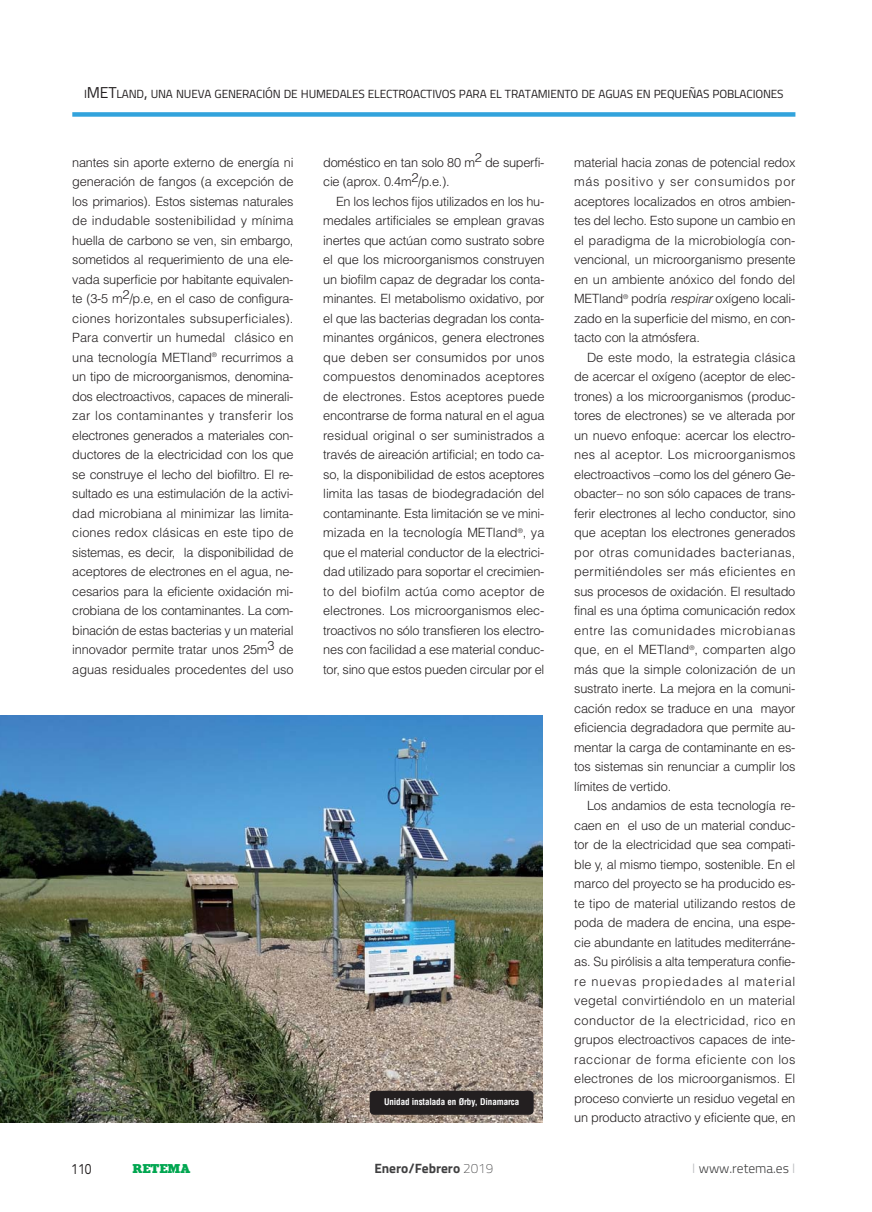
<style>
.page{position:relative;width:872px;height:1212px;background:#fff}
.page>*{position:absolute;margin:0;border:0;box-sizing:border-box;transform-origin:0 0}
.t1{font:15px "Titillium";color:#231f20;scale:.8 1}
.t2{font:700 13.5px "Titillium";color:#404041}
.t3{font:300 13.5px "Titillium";color:#404041}
.t4{font:300 12.75px/19.5px "Helvetica";letter-spacing:-.015em;color:#231f20;text-align:justify}
.t5{font:12.75px "Merit";color:#00a650}
.t6{font:11.85px "Titillium";letter-spacing:-.015em;color:#231f20}
.t7{font:700 condensed 9px "Helvetica";letter-spacing:-.01em;color:#fff}
.s1{font-size:15.75px}
.s2{font-style:italic}
.s3{font-weight:100}
.s4{color:#bbbdc0}
</style>
<div class="page">
<div style="left:72px;top:112px;width:723px;height:5px;background:#32a3dc"></div>
<img style="left:0;top:715px;width:542px;height:408px">
<div style="left:370px;top:1091px;width:163px;height:24px;background:#231f20;border-radius:4px"></div>
<p class="t6" style="left:84px;top:89px;width:701px">I<span class="s1">MET</span>LAND<span class="s1">,</span> UNA NUEVA GENERACIÓN DE HUMEDALES ELECTROACTIVOS PARA EL TRATAMIENTO DE AGUAS EN PEQUEÑAS POBLACIONES</p>
<p class="t4" style="left:72px;top:154px;width:223px">nantes sin aporte externo de energía ni generación de fangos (a excepción de los primarios). Estos sistemas naturales de indudable sostenibilidad y mínima huella de carbono se ven, sin embargo, sometidos al requerimiento de una ele&shy;vada superficie por habitante equivalen&shy;te (3-5 m2/p.e, en el caso de configura&shy;ciones horizontales subsuperficiales).<br>Para convertir un humedal clásico en una tecnología METland<sup>®</sup> recurrimos a un tipo de microorganismos, denomina&shy;dos electroactivos, capaces de minerali&shy;zar los contaminantes y transferir los electrones generados a materiales con&shy;ductores de la electricidad con los que se construye el lecho del biofiltro. El re&shy;sultado es una estimulación de la activi&shy;dad microbiana al minimizar las limita&shy;ciones redox clásicas en este tipo de sistemas, es decir, la disponibilidad de aceptores de electrones en el agua, ne&shy;cesarios para la eficiente oxidación mi&shy;crobiana de los contaminantes. La com&shy;binación de estas bacterias y un material innovador permite tratar unos 25m3 de aguas residuales procedentes del uso</p>
<p class="t4" style="left:323px;top:154px;width:223px">doméstico en tan solo 80 m2 de superfi&shy;cie (aprox. 0.4m2/p.e.).</p>
<p class="t4" style="left:323px;top:193px;width:223px;text-indent:13px">En los lechos fijos utilizados en los hu&shy;medales artificiales se emplean gravas inertes que actúan como sustrato sobre el que los microorganismos construyen un biofilm capaz de degradar los conta&shy;minantes. El metabolismo oxidativo, por el que las bacterias degradan los conta&shy;minantes orgánicos, genera electrones que deben ser consumidos por unos compuestos denominados aceptores de electrones. Estos aceptores puede encontrarse de forma natural en el agua residual original o ser suministrados a través de aireación artificial; en todo ca&shy;so, la disponibilidad de estos aceptores limita las tasas de biodegradación del contaminante. Esta limitación se ve mini&shy;mizada en la tecnología METland<sup>®</sup>, ya que el material conductor de la electrici&shy;dad utilizado para soportar el crecimien&shy;to del biofilm actúa como aceptor de electrones. Los microorganismos elec&shy;troactivos no sólo transfieren los electro&shy;nes con facilidad a ese material conduc&shy;tor, sino que estos pueden circular por el</p>
<p class="t7" style="left:384px;top:1098px;width:137px">Unidad instalada en Ørby, Dinamarca</p>
<p class="t4" style="left:574px;top:154px;width:223px">material hacia zonas de potencial redox más positivo y ser consumidos por aceptores localizados en otros ambien&shy;tes del lecho. Esto supone un cambio en el paradigma de la microbiología con&shy;vencional, un microorganismo presente en un ambiente anóxico del fondo del METland<sup>®</sup> podría <span class="s2">respirar</span>oxígeno locali&shy;zado en la superficie del mismo, en con&shy;tacto con la atmósfera.</p>
<p class="t4" style="left:574px;top:349px;width:223px;text-indent:13px">De este modo, la estrategia clásica de acercar el oxígeno (aceptor de elec&shy;trones) a los microorganismos (produc&shy;tores de electrones) se ve alterada por un nuevo enfoque: acercar los electro&shy;nes al aceptor. Los microorganismos electroactivos –como los del género Ge&shy;obacter– no son sólo capaces de trans&shy;ferir electrones al lecho conductor, sino que aceptan los electrones generados por otras comunidades bacterianas, permitiéndoles ser más eficientes en sus procesos de oxidación. El resultado final es una óptima comunicación redox entre las comunidades microbianas que, en el METland<sup>®</sup>, comparten algo más que la simple colonización de un sustrato inerte. La mejora en la comuni&shy;cación redox se traduce en una mayor eficiencia degradadora que permite au&shy;mentar la carga de contaminante en es&shy;tos sistemas sin renunciar a cumplir los límites de vertido.</p>
<p class="t4" style="left:574px;top:797px;width:223px;text-indent:13px">Los andamios de esta tecnología re&shy;caen en el uso de un material conduc&shy;tor de la electricidad que sea compati&shy;ble y, al mismo tiempo, sostenible. En el marco del proyecto se ha producido es&shy;te tipo de material utilizando restos de poda de madera de encina, una espe&shy;cie abundante en latitudes mediterráne&shy;as. Su pirólisis a alta temperatura confie&shy;re nuevas propiedades al material vegetal convirtiéndolo en un material conductor de la electricidad, rico en grupos electroactivos capaces de inte&shy;raccionar de forma eficiente con los electrones de los microorganismos. El proceso convierte un residuo vegetal en un producto atractivo y eficiente que, en</p>
<p class="t1" style="left:71px;top:1163px;width:27px">110</p>
<p class="t5" style="left:132px;top:1164px;width:59px">RETEMA</p>
<p class="t2" style="left:374px;top:1163px;width:121px">Enero/Febrero <span class="s3">2019</span></p>
<p class="t3" style="left:692px;top:1159px;width:105px"><span class="s4">I</span> www.retema.es <span class="s4">I</span></p>
</div>
